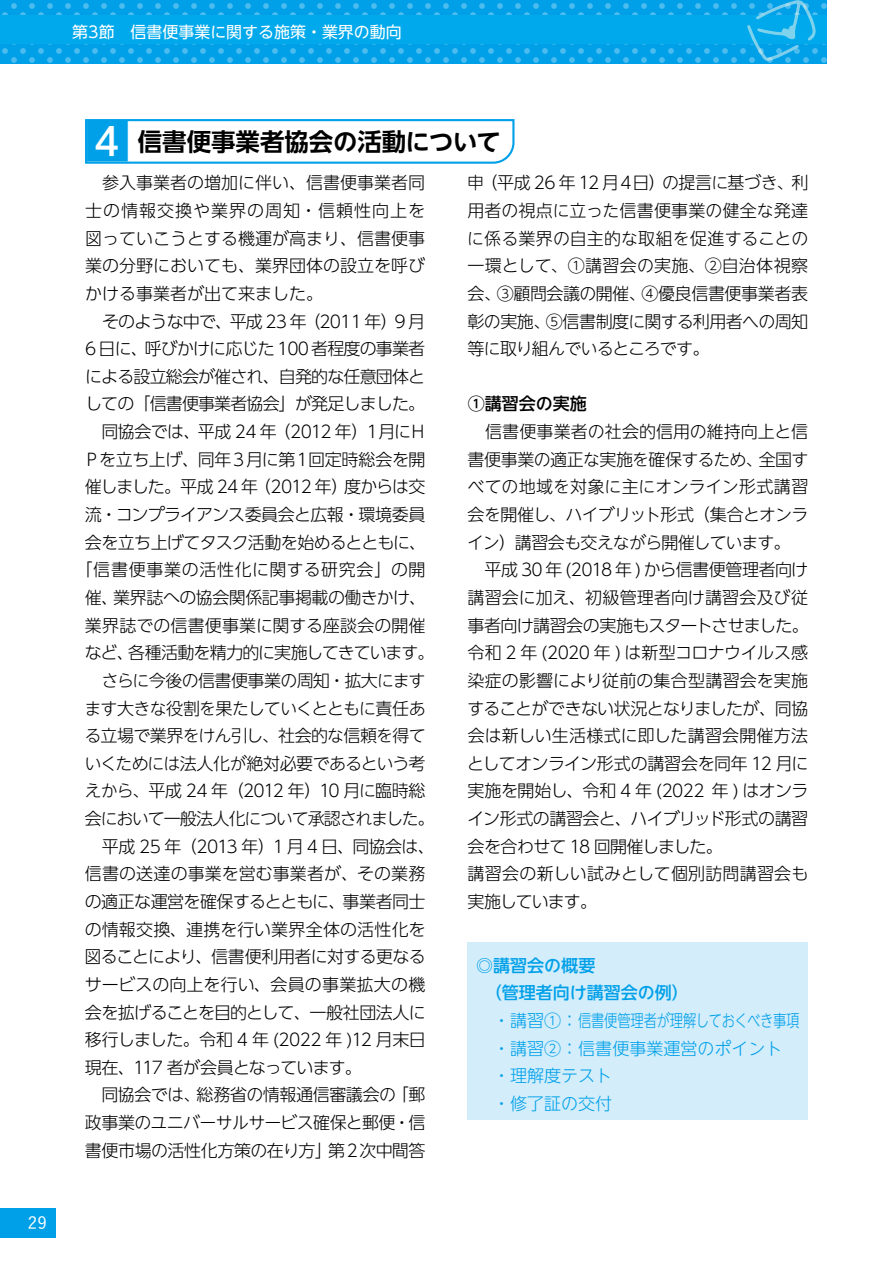
<style>
.page{position:relative;width:893px;height:1263px;background:#fff}
.page>*{position:absolute;margin:0;border:0;box-sizing:border-box;transform-origin:0 0}
.t1{font:700 24.45px "UD Shin Go NT Pro De";color:#000}
.t2{font:300 16.95px/27.6px "UD Shin Go Pro";letter-spacing:-.03em;color:#000}
.t3{font:300 16.95px/27.6px "UD Shin Go NT Pro";letter-spacing:-.04em;color:#000;text-align:justify}
.t4{font:300 16.95px "UD Shin Go Pro";letter-spacing:-.05em;color:#000}
.t5{font:300 16.95px/27.6px "UD Shin Go NT Pro";color:#00a0e9}
.t6{font:300 16.95px "UD Shin Go Pro";letter-spacing:-.065em;color:#000}
.t7{font:300 16.95px "UD Shin Go Pro";letter-spacing:-.06em;color:#000}
.t8{font:300 16.95px "UD Shin Go Pro";letter-spacing:.035em;color:#000}
.t9{font:300 16.95px "UD Shin Go Pro";letter-spacing:.005em;color:#000}
.t10{font:500 16.95px/27.6px "UD Shin Go NT Pro";color:#00a0e9}
.t11{font:500 16.95px "UD Shin Go NT Pro";color:#000}
.t12{font:500 16.95px "Yu Go";color:#fff}
.t13{font:15.9px "UD Shin Go NT Pro";color:#fff}
.s1{font-family:"UD Shin Go NT Pro";font-weight:500;font-size:44.7px;color:#00a0e9}
</style>
<div class="page">
<div style="left:468px;top:942px;width:340px;height:177px;background:#d3edfb"></div>
<div style="left:0;top:1208px;width:55px;height:29px;background:#00a0e9"></div>
<svg style="left:0;top:0;width:827px;height:64px;background:#0ba4e9"></svg>
<div style="left:0;top:16px;width:827px;height:28px;background:#00a9eb"></div>
<svg style="left:747px;top:0;width:69px;height:61px"></svg>
<svg style="left:85px;top:119px;width:430px;height:45px"></svg>
<p class="t13" style="left:72px;top:19px;width:331px">第3節　信書便事業に関する施策・業界の動向</p>
<p class="t12" style="left:28px;top:1207px;width:20px">29</p>
<h1 class="t1" style="left:85px;top:122px;width:417px"><span class="s1">4</span> 信書便事業者協会の活動について</h1>
<p class="t2" style="left:85px;top:168px;width:342px;text-align:justify;text-indent:17px">参入事業者の増加に伴い､信書便事業者同士の情報交換や業界の周知・信頼性向上を図っていこうとする機運が高まり、信書便事業の分野においても、業界団体の設立を呼びかける事業者が出て来ました。</p>
<p class="t4" style="left:102px;top:307px;width:325px">そのような中で、平成 23 年（2011 年）9 月</p>
<p class="t4" style="left:85px;top:335px;width:342px">6 日に、呼びかけに応じた 100 者程度の事業者</p>
<p class="t4" style="left:85px;top:363px;width:342px">による設立総会が催され、自発的な任意団体と</p>
<p class="t4" style="left:85px;top:390px;width:342px">しての「信書便事業者協会」が発足しました。</p>
<p class="t2" style="left:102px;top:417px;width:326px">同協会では、平成 24 年（2012 年）１月にＨ</p>
<p class="t2" style="left:84px;top:445px;width:343px">Ｐを立ち上げ、同年３月に第１回定時総会を開</p>
<p class="t6" style="left:85px;top:473px;width:342px">催しました。平成 24 年（2012 年）度からは交</p>
<p class="t2" style="left:85px;top:500px;width:342px">流・コンプライアンス委員会と広報・環境委員</p>
<p class="t2" style="left:85px;top:528px;width:343px">会を立ち上げてタスク活動を始めるとともに、</p>
<p class="t8" style="left:75px;top:556px;width:352px">「信書便事業の活性化に関する研究会」の開</p>
<p class="t2" style="left:85px;top:583px;width:343px">催、業界誌への協会関係記事掲載の働きかけ、</p>
<p class="t9" style="left:85px;top:611px;width:342px">業界誌での信書便事業に関する座談会の開催</p>
<p class="t7" style="left:85px;top:639px;width:351px">など、各種活動を精力的に実施してきています。</p>
<p class="t3" style="left:84px;top:666px;width:351px;text-align:left">　さらに今後の信書便事業の周知・拡大にますます大きな役割を果たしていくとともに責任ある立場で業界をけん引し、社会的な信頼を得ていくためには法人化が絶対必要であるという考えから、平成 24 年（2012 年）10 月に臨時総会において一般法人化について承認されました。</p>
<p class="t2" style="left:85px;top:832px;width:352px;text-indent:17px">平成 25 年（2013 年）1 月 4 日、同協会は、信書の送達の事業を営む事業者が、その業務の適正な運営を確保するとともに、事業者同士の情報交換、連携を行い業界全体の活性化を図ることにより、信書便利用者に対する更なるサービスの向上を行い、会員の事業拡大の機会を拡げることを目的として、一般社団法人に移行しました。令和 4 年 (2022 年 )12 月末日現在、117 者が会員となっています。</p>
<p class="t3" style="left:85px;top:1081px;width:342px">　同協会では、総務省の情報通信審議会の「郵政事業のユニバーサルサービス確保と郵便・信書便市場の活性化方策の在り方」第２次中間答</p>
<p class="t3" style="left:467px;top:168px;width:343px">申（平成 26 年 12 月４日）の提言に基づき、利用者の視点に立った信書便事業の健全な発達に係る業界の自主的な取組を促進することの一環として、①講習会の実施、②自治体視察会、③顧問会議の開催、④優良信書便事業者表彰の実施、⑤信書制度に関する利用者への周知等に取り組んでいるところです。</p>
<p class="t11" style="left:468px;top:390px;width:121px">①講習会の実施</p>
<p class="t3" style="left:467px;top:417px;width:343px">　信書便事業者の社会的信用の維持向上と信書便事業の適正な実施を確保するため、全国すべての地域を対象に主にオンライン形式講習会を開催し、ハイブリット形式（集合とオンライン）講習会も交えながら開催しています。</p>
<p class="t2" style="left:467px;top:555px;width:343px;text-indent:17px">平成 30 年 (2018 年 ) から信書便管理者向け講習会に加え、初級管理者向け講習会及び従事者向け講習会の実施もスタートさせました。令和 2 年 (2020 年 ) は新型コロナウイルス感染症の影響により従前の集合型講習会を実施することができない状況となりましたが、同協会は新しい生活様式に即した講習会開催方法としてオンライン形式の講習会を同年 12 月に実施を開始し、令和 4 年 (2022 年 ) はオンライン形式の講習会と、ハイブリッド形式の講習会を合わせて 18 回開催しました。<br>講習会の新しい試みとして個別訪問講習会も実施しています。</p>
<p class="t10" style="left:476px;top:951px;width:214px">◎講習会の概要<br>　（管理者向け講習会の例）</p>
<p class="t5" style="left:476px;top:1006px;width:325px">　・講習①：信書便管理者が理解しておくべき事項　・講習②：信書便事業運営のポイント　・理解度テスト<br>　・修了証の交付</p>
</div>
